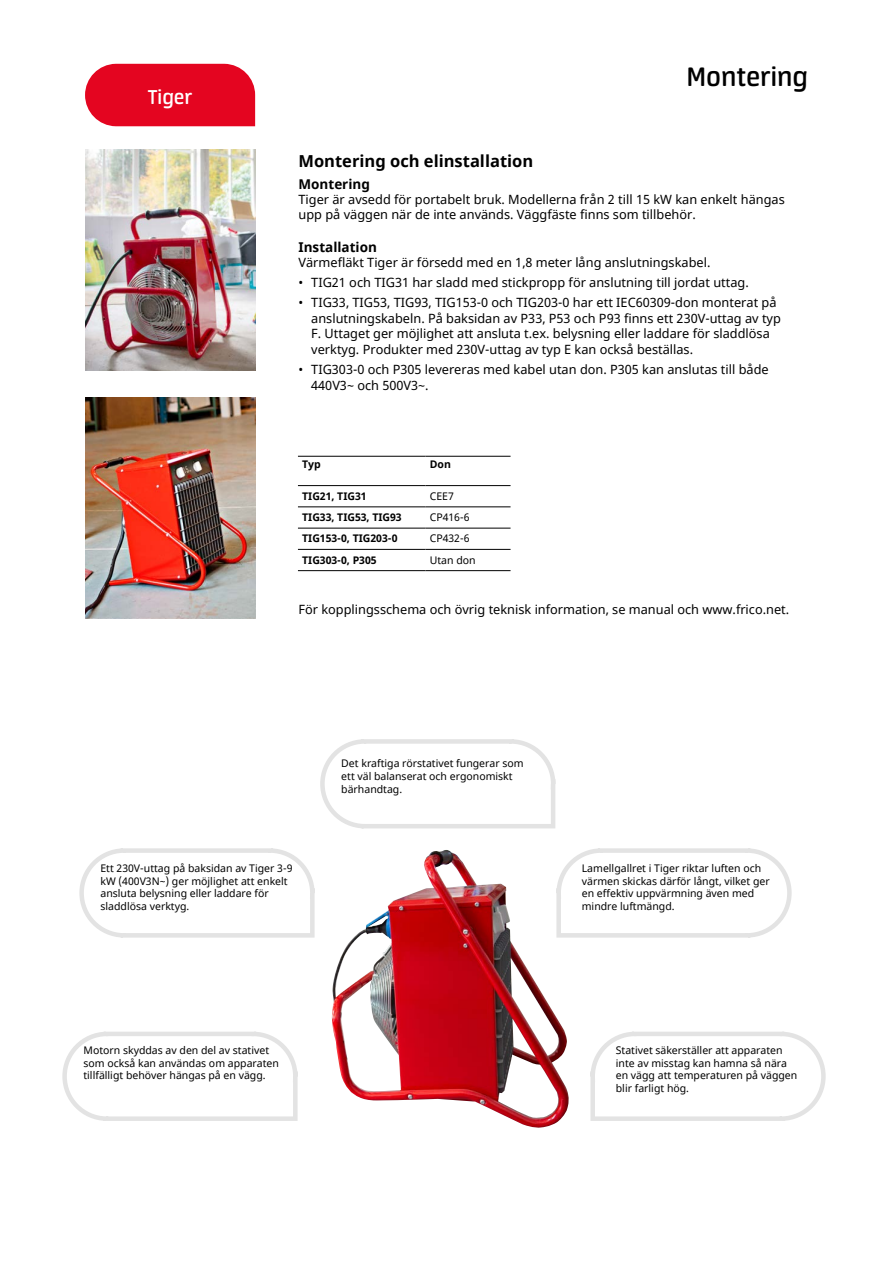
<style>
.page{position:relative;width:893px;height:1263px;background:#fff}
.page>*{position:absolute;margin:0;border:0;box-sizing:border-box;transform-origin:0 0}
.t1{font:600 30px "Neuron";color:#000}
.t2{font:600 22.5px "Neuron";color:#fff}
.t3{font:700 16.5px "Noto Sans";color:#000}
.t4{font:700 13.5px "Noto Sans";color:#000}
.t5{font:12.75px/15.8px "Noto Sans";color:#000}
.t6{font:10.5px/12.6px "Noto Sans";color:#000}
.t7{font:700 10.5px "Noto Sans";color:#000}
</style>
<div class="page">
<img style="left:332px;top:850px;width:237px;height:278px">
<img style="left:85px;top:150px;width:170px;height:221px">
<img style="left:85px;top:398px;width:170px;height:221px">
<div style="left:85px;top:64px;width:170px;height:62px;background:#e40520"></div>
<svg style="left:320px;top:739px;width:236px;height:90px"></svg>
<svg style="left:79px;top:848px;width:236px;height:90px"></svg>
<svg style="left:554px;top:848px;width:238px;height:92px"></svg>
<svg style="left:590px;top:1031px;width:236px;height:90px"></svg>
<svg style="left:62px;top:1031px;width:236px;height:90px"></svg>
<hr style="left:298px;top:456px;width:127px;height:1px;background:#000">
<hr style="left:425px;top:456px;width:86px;height:1px;background:#000">
<hr style="left:298px;top:485px;width:127px;height:1px;background:#000">
<hr style="left:425px;top:485px;width:86px;height:1px;background:#000">
<hr style="left:298px;top:570px;width:127px;height:1px;background:#000">
<hr style="left:425px;top:570px;width:86px;height:1px;background:#000">
<hr style="left:298px;top:507px;width:127px;height:1px;background:#000">
<hr style="left:425px;top:507px;width:86px;height:1px;background:#000">
<hr style="left:298px;top:528px;width:127px;height:1px;background:#000">
<hr style="left:425px;top:528px;width:86px;height:1px;background:#000">
<hr style="left:298px;top:549px;width:127px;height:1px;background:#000">
<hr style="left:425px;top:549px;width:86px;height:1px;background:#000">
<h2 class="t2" style="left:148px;top:85px;width:46px">Tiger</h2>
<h1 class="t1" style="left:687px;top:60px;width:123px">Montering</h1>
<p class="t3" style="left:298px;top:150px;width:236px">Montering och elinstallation</p>
<p class="t4" style="left:298px;top:174px;width:73px">Montering</p>
<p class="t5" style="left:298px;top:192px;width:488px;line-height:15.3px">Tiger är avsedd för portabelt bruk. Modellerna från 2 till 15 kW kan enkelt hängas upp på väggen när de inte används. Väggfäste finns som tillbehör.</p>
<p class="t4" style="left:298px;top:237px;width:80px">Installation</p>
<p class="t5" style="left:298px;top:255px;width:413px">Värmefläkt Tiger är försedd med en 1,8 meter lång anslutningskabel.</p>
<p class="t5" style="left:298px;top:275px;width:452px">• TIG21 och TIG31 har sladd med stickpropp för anslutning till jordat uttag.</p>
<p class="t5" style="left:311px;top:295px;width:471px;text-indent:-13px">• TIG33, TIG53, TIG93, TIG153-0 och TIG203-0 har ett IEC60309-don monterat på anslutningskabeln. På baksidan av P33, P53 och P93 finns ett 230V-uttag av typ F. Uttaget ger möjlighet att ansluta t.ex. belysning eller laddare för sladdlösa verktyg. Produkter med 230V-uttag av typ E kan också beställas.</p>
<p class="t5" style="left:311px;top:362px;width:459px;text-indent:-13px">• TIG303-0 och P305 levereras med kabel utan don. P305 kan anslutas till både<br>440V3~ och 500V3~.</p>
<p class="t7" style="left:302px;top:457px;width:20px">Typ</p>
<p class="t7" style="left:430px;top:457px;width:23px">Don</p>
<p class="t7" style="left:302px;top:489px;width:66px">TIG21, TIG31</p>
<p class="t6" style="left:430px;top:490px;width:26px">CEE7</p>
<p class="t7" style="left:302px;top:510px;width:101px">TIG33, TIG53, TIG93</p>
<p class="t6" style="left:430px;top:511px;width:41px">CP416-6</p>
<p class="t7" style="left:302px;top:531px;width:97px">TIG153-0, TIG203-0</p>
<p class="t6" style="left:430px;top:533px;width:41px">CP432-6</p>
<p class="t7" style="left:302px;top:552px;width:76px">TIG303-0, P305</p>
<p class="t6" style="left:430px;top:554px;width:47px">Utan don</p>
<p class="t5" style="left:298px;top:602px;width:492px">För kopplingsschema och övrig teknisk information, se manual och www.frico.net.</p>
<p class="t6" style="left:341px;top:758px;width:184px">Det kraftiga rörstativet fungerar som ett väl balanserat och ergonomiskt bärhandtag.</p>
<p class="t6" style="left:100px;top:862px;width:193px">Ett 230V-uttag på baksidan av Tiger 3-9 kW (400V3N~) ger möjlighet att enkelt ansluta belysning eller laddare för sladdlösa verktyg.</p>
<p class="t6" style="left:83px;top:1044px;width:197px">Motorn skyddas av den del av stativet som också kan användas om apparaten tillfälligt behöver hängas på en vägg.</p>
<p class="t6" style="left:582px;top:862px;width:189px">Lamellgallret i Tiger riktar luften och värmen skickas därför långt, vilket ger en effektiv uppvärmning även med mindre luftmängd.</p>
<p class="t6" style="left:616px;top:1044px;width:183px">Stativet säkerställer att apparaten inte av misstag kan hamna så nära en vägg att temperaturen på väggen blir farligt hög.</p>
</div>
